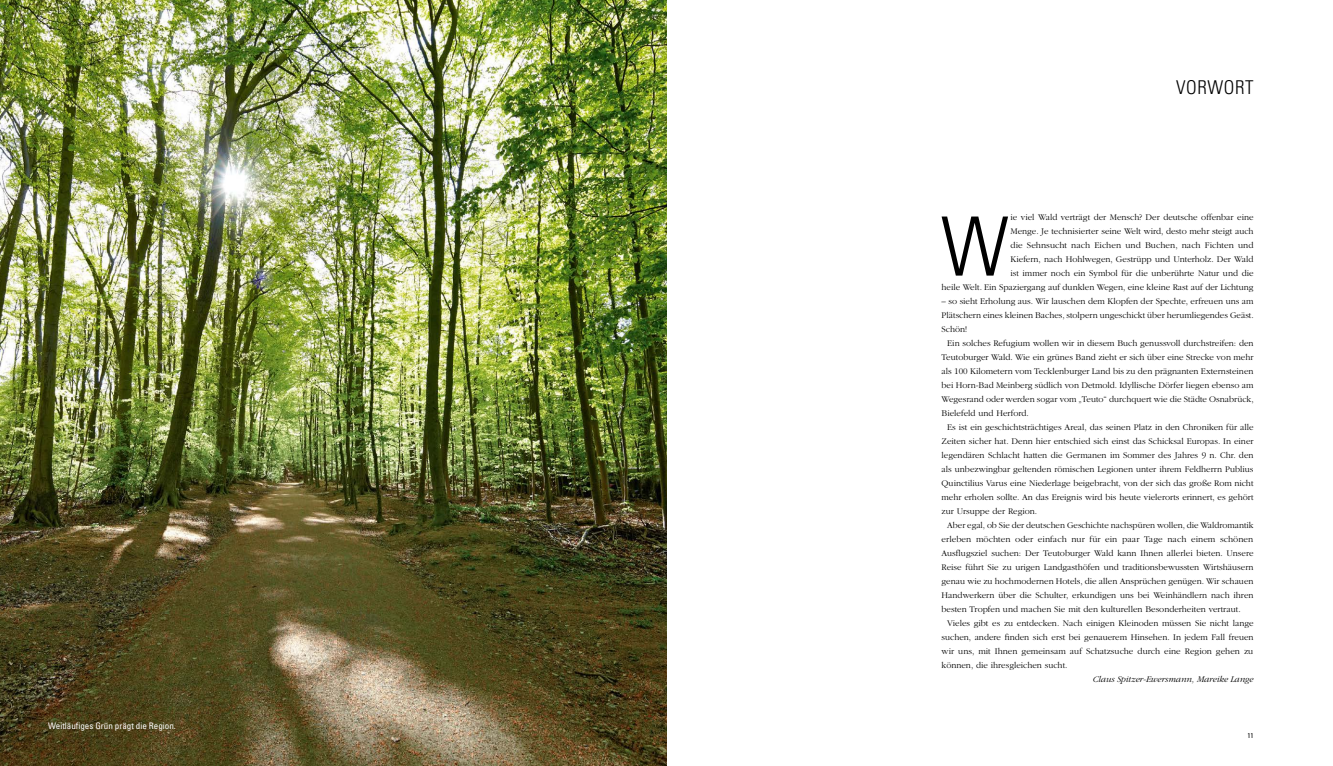
<style>
.page{position:relative;width:1333px;height:766px;background:#fff}
.page>*{position:absolute;margin:0;border:0;box-sizing:border-box;transform-origin:0 0}
.t1{font:300 condensed 81.8px "Univers";color:#000}
.t2{font:300 condensed 19px "Univers";letter-spacing:.03em;color:#000}
.t3{font:300 9px/14px "ITC Garamond Std";color:#000;text-align:right}
.t4{font:italic 300 9px "ITC Garamond Std";color:#000}
.t5{font:condensed 9px "Univers";color:#fff}
.t6{font:condensed 7px "Univers";color:#000}
</style>
<div class="page">
<img style="left:0;top:0;width:666px;height:765px">
<p class="t5" style="left:48px;top:720px;width:129px">Weitläufiges Grün prägt die Region.</p>
<p class="t2" style="left:1176px;top:76px;width:79px">VORWORT</p>
<p class="t3" style="left:941px;top:210px;width:313px">ie viel Wald verträgt der Mensch? Der deutsche offenbar eine<br>Menge. Je technisierter seine Welt wird, desto mehr steigt auch<br>die Sehnsucht nach Eichen und Buchen, nach Fichten und<br>Kiefern, nach Hohlwegen, Gestrüpp und Unterholz. Der Wald<br>ist immer noch ein Symbol für die unberührte Natur und die<br>heile Welt. Ein Spaziergang auf dunklen Wegen, eine kleine Rast auf der Lichtung</p>
<p class="t3" style="left:941px;top:294px;width:313px">– so sieht Erholung aus. Wir lauschen dem Klopfen der Spechte, erfreuen uns am</p>
<p class="t3" style="left:941px;top:308px;width:314px">Plätschern eines kleinen Baches, stolpern ungeschickt über herumliegendes Geäst.</p>
<p class="t3" style="left:941px;top:322px;width:27px">Schön!</p>
<p class="t3" style="left:947px;top:336px;width:308px">Ein solches Refugium wollen wir in diesem Buch genussvoll durchstreifen: den</p>
<p class="t3" style="left:941px;top:350px;width:313px">Teutoburger Wald. Wie ein grünes Band zieht er sich über eine Strecke von mehr</p>
<p class="t3" style="left:941px;top:364px;width:313px">als 100 Kilometern vom Tecklenburger Land bis zu den prägnanten Externsteinen</p>
<p class="t3" style="left:941px;top:378px;width:313px">bei Horn-Bad Meinberg südlich von Detmold. Idyllische Dörfer liegen ebenso am</p>
<p class="t3" style="left:941px;top:392px;width:313px">Wegesrand oder werden sogar vom „Teuto“ durchquert wie die Städte Osnabrück,</p>
<p class="t3" style="left:941px;top:406px;width:89px">Bielefeld und Herford.</p>
<p class="t3" style="left:947px;top:420px;width:308px">Es ist ein geschichtsträchtiges Areal, das seinen Platz in den Chroniken für alle</p>
<p class="t3" style="left:941px;top:434px;width:313px">Zeiten sicher hat. Denn hier entschied sich einst das Schicksal Europas. In einer</p>
<p class="t3" style="left:941px;top:448px;width:313px">legendären Schlacht hatten die Germanen im Sommer des Jahres 9 n. Chr. den</p>
<p class="t3" style="left:941px;top:462px;width:313px">als unbezwingbar geltenden römischen Legionen unter ihrem Feldherrn Publius</p>
<p class="t3" style="left:941px;top:476px;width:313px">Quinctilius Varus eine Niederlage beigebracht, von der sich das große Rom nicht</p>
<p class="t3" style="left:941px;top:490px;width:313px">mehr erholen sollte. An das Ereignis wird bis heute vielerorts erinnert, es gehört</p>
<p class="t3" style="left:941px;top:504px;width:97px">zur Ursuppe der Region.</p>
<p class="t3" style="left:947px;top:518px;width:308px">Aber egal, ob Sie der deutschen Geschichte nachspüren wollen, die Waldromantik</p>
<p class="t3" style="left:941px;top:532px;width:313px">erleben möchten oder einfach nur für ein paar Tage nach einem schönen</p>
<p class="t3" style="left:941px;top:546px;width:313px">Ausflugsziel suchen: Der Teutoburger Wald kann Ihnen allerlei bieten. Unsere</p>
<p class="t3" style="left:941px;top:560px;width:313px">Reise führt Sie zu urigen Landgasthöfen und traditionsbewussten Wirtshäusern</p>
<p class="t3" style="left:941px;top:574px;width:313px">genau wie zu hochmodernen Hotels, die allen Ansprüchen genügen. Wir schauen</p>
<p class="t3" style="left:941px;top:588px;width:313px">Handwerkern über die Schulter, erkundigen uns bei Weinhändlern nach ihren</p>
<p class="t3" style="left:941px;top:602px;width:300px">besten Tropfen und machen Sie mit den kulturellen Besonderheiten vertraut.</p>
<p class="t3" style="left:947px;top:616px;width:308px">Vieles gibt es zu entdecken. Nach einigen Kleinoden müssen Sie nicht lange</p>
<p class="t3" style="left:941px;top:630px;width:313px">suchen, andere finden sich erst bei genauerem Hinsehen. In jedem Fall freuen</p>
<p class="t3" style="left:941px;top:644px;width:313px">wir uns, mit Ihnen gemeinsam auf Schatzsuche durch eine Region gehen zu</p>
<p class="t3" style="left:941px;top:658px;width:127px">können, die ihresgleichen sucht.</p>
<p class="t4" style="left:1092px;top:674px;width:162px">Claus Spitzer-Ewersmann, Mareike Lange</p>
<p class="t1" style="left:940px;top:197px;width:70px">W</p>
<p class="t6" style="left:1247px;top:730px;width:8px">11</p>
</div>
